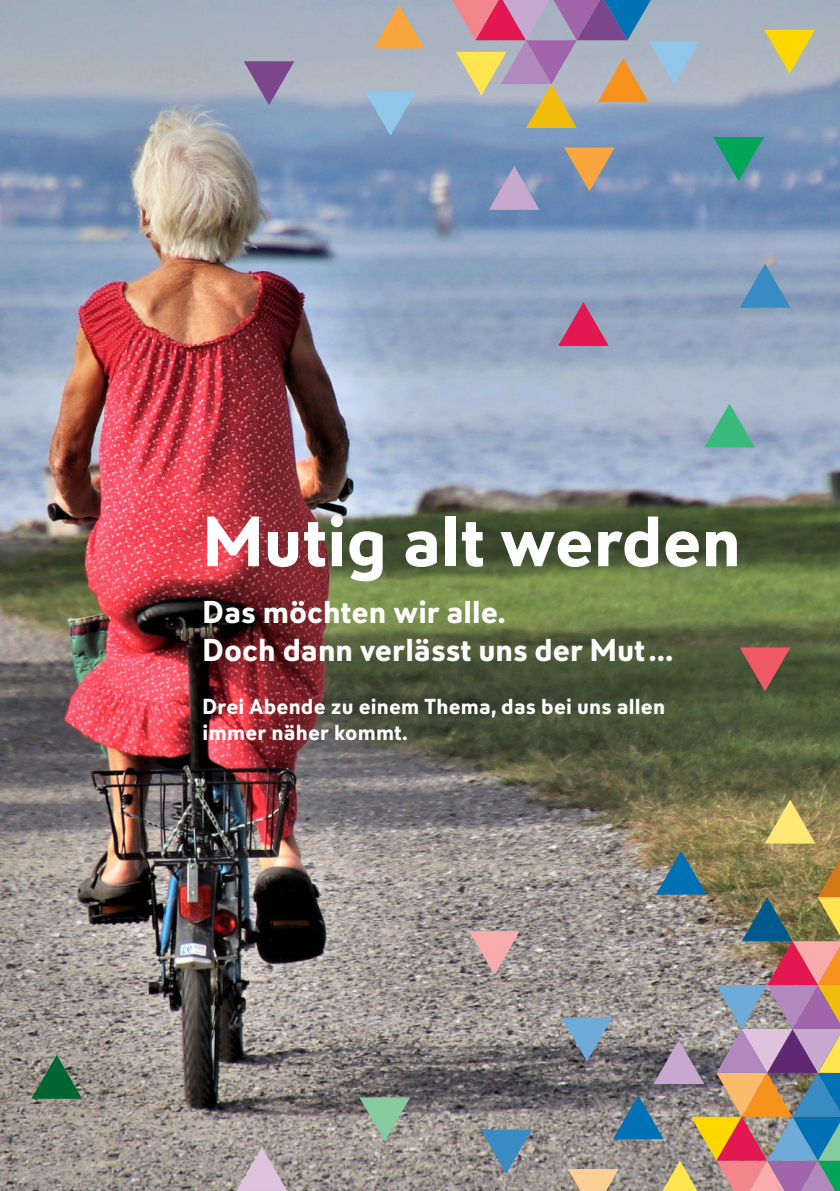
<style>
.page{position:relative;width:840px;height:1191px;background:#fff}
.page>*{position:absolute;margin:0;border:0;box-sizing:border-box;transform-origin:0 0}
.t1{font:700 72px "Infoma";color:#fff}
.t2{font:700 32px/38.4px "Infoma";color:#fff}
.t3{font:700 22px/26.4px "Infoma";letter-spacing:.01em;color:#fff}
</style>
<div class="page">
<img style="left:0;top:0;width:839px;height:1191px">
<svg style="left:712px;top:137px;width:51px;height:44px;background:#3a9b88"></svg>
<svg style="left:488px;top:166px;width:51px;height:44px;background:#9e9cc3"></svg>
<svg style="left:739px;top:264px;width:51px;height:43px;background:#6396bf"></svg>
<svg style="left:365px;top:92px;width:50px;height:44px;background:#8cb1d4"></svg>
<svg style="left:373px;top:5px;width:51px;height:43px;background:#cfab7f"></svg>
<svg style="left:243px;top:61px;width:51px;height:44px;background:#907ba6"></svg>
<svg style="left:564px;top:147px;width:50px;height:44px;background:#b79b7a"></svg>
<svg style="left:763px;top:30px;width:51px;height:44px;background:#d4c562"></svg>
<svg style="left:452px;top:0;width:247px;height:128px;background:#aa9ea9"></svg>
<svg style="left:31px;top:1054px;width:51px;height:44px;background:#4f7b5f"></svg>
<svg style="left:359px;top:1097px;width:51px;height:44px;background:#90ae97"></svg>
<svg style="left:480px;top:1129px;width:51px;height:44px;background:#678da6"></svg>
<svg style="left:236px;top:1147px;width:51px;height:44px;background:#beacb7"></svg>
<svg style="left:703px;top:403px;width:51px;height:44px;background:#72b7a3"></svg>
<svg style="left:739px;top:647px;width:51px;height:44px;background:#99554e"></svg>
<svg style="left:764px;top:799px;width:51px;height:44px;background:#c7b565"></svg>
<svg style="left:469px;top:931px;width:50px;height:44px;background:#c99f9f"></svg>
<img style="left:561px;top:850px;width:278px;height:341px">
<svg style="left:557px;top:302px;width:51px;height:44px;background:#b85c87"></svg>
<h1 class="t1" style="left:202px;top:490px;width:539px">Mutig alt werden</h1>
<h2 class="t2" style="left:202px;top:591px;width:472px">Das möchten wir alle.<br>Doch dann verlässt uns der Mut…</h2>
<p class="t3" style="left:202px;top:692px;width:463px">Drei Abende zu einem Thema, das bei uns allen immer näher kommt.</p>
</div>
